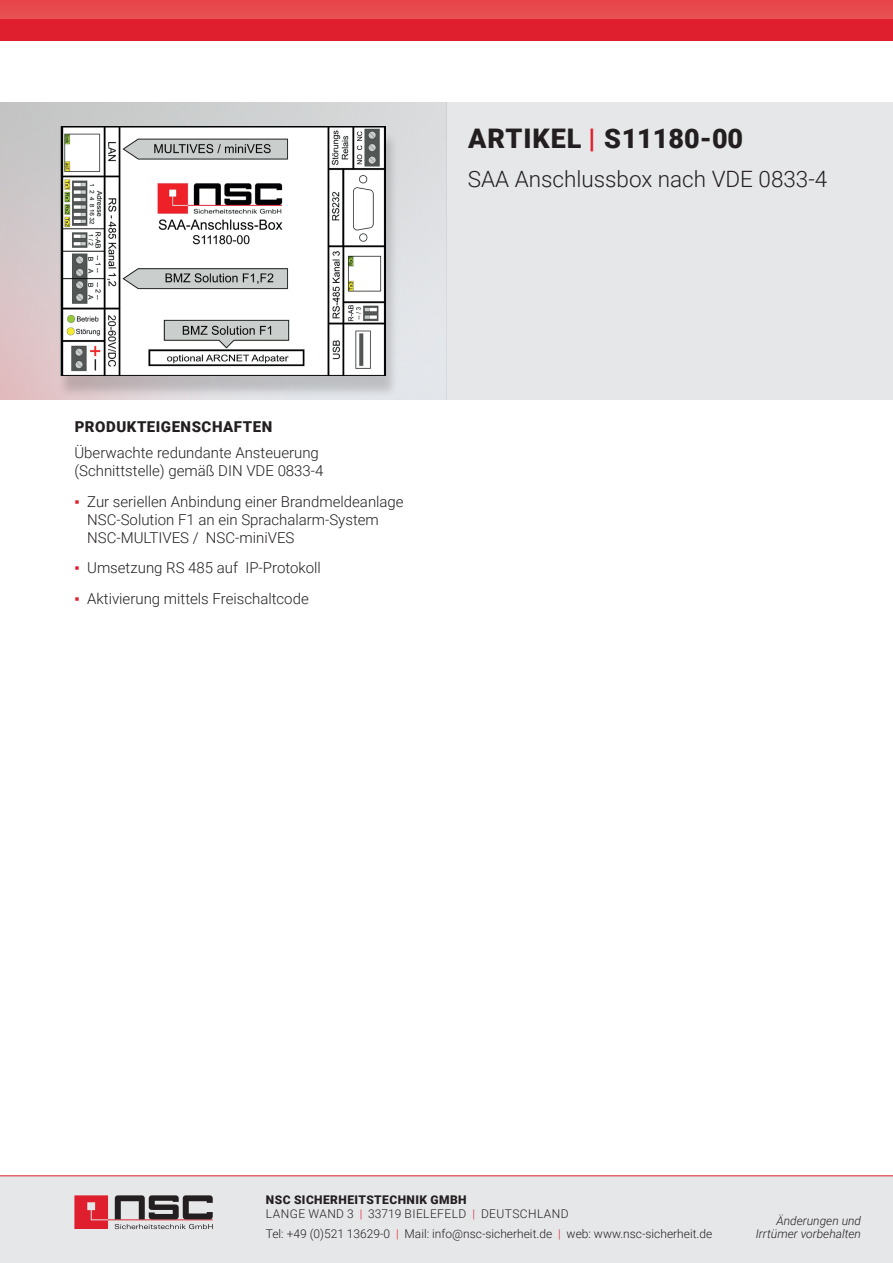
<style>
.page{position:relative;width:893px;height:1263px;background:#fff}
.page>*{position:absolute;margin:0;border:0;box-sizing:border-box;transform-origin:0 0}
.t1{font:900 27px "Roboto";letter-spacing:.015em;color:#231f20}
.t2{font:300 22.5px "Roboto";color:#231f20}
.t3{font:300 15px/18px "Roboto";color:#231f20}
.t4{font:900 15px "Roboto";letter-spacing:.035em;color:#231f20}
.t5{font:300 12px "Roboto";color:#231f20}
.t6{font:300 12px/13.5px "Roboto";letter-spacing:.035em;color:#231f20}
.t7{font:italic 300 12px/13.5px "Roboto";color:#231f20;text-align:right}
.s1{color:#df1f2e}
.s2{font-family:"Arial Narrow";font-weight:400;color:#df1f2e}
.s3{font-weight:900}
</style>
<div class="page">
<div style="left:446px;top:102px;width:447px;height:298px;background:#e6e7e9"></div>
<div style="left:0;top:0;width:893px;height:40px;background:#df1f2e"></div>
<div style="left:0;top:0;width:893px;height:19px;background:#e64b4e"></div>
<div style="left:0;top:1176px;width:893px;height:87px;background:#e6e7e9"></div>
<hr style="left:0;top:1175px;width:893px;height:1px;background:#df1f2e">
<svg style="left:74px;top:1195px;width:139px;height:34px"></svg>
<div style="left:58px;top:132px;width:341px;height:266px;background:#231f20;opacity:.2"></div>
<img style="left:61px;top:126px;width:325px;height:250px">
<h1 class="t1" style="left:468px;top:119px;width:277px">ARTIKEL <span class="s1">|</span> S11180-00</h1>
<h2 class="t2" style="left:468px;top:163px;width:361px">SAA Anschlussbox nach VDE 0833-4</h2>
<p class="t4" style="left:75px;top:416px;width:199px">PRODUKTEIGENSCHAFTEN</p>
<p class="t3" style="left:74px;top:443px;width:251px">Überwachte redundante Ansteuerung (Schnittstelle) gemäß DIN VDE 0833-4</p>
<p class="t3" style="left:87px;top:492px;width:318px;text-indent:-13px"><span class="s2">▪</span> Zur seriellen Anbindung einer Brandmeldeanlage<br>NSC-Solution F1 an ein Sprachalarm-System<br>NSC-MULTIVES / NSC-miniVES</p>
<p class="t3" style="left:74px;top:558px;width:248px"><span class="s2">▪</span> Umsetzung RS 485 auf IP-Protokoll</p>
<p class="t3" style="left:74px;top:589px;width:236px"><span class="s2">▪</span> Aktivierung mittels Freischaltcode</p>
<p class="t6" style="left:266px;top:1193px;width:304px"><span class="s3">NSC SICHERHEITSTECHNIK GMBH<br></span>LANGE WAND 3 <span class="s1">|</span> 33719 BIELEFELD <span class="s1">|</span> DEUTSCHLAND</p>
<p class="t5" style="left:266px;top:1225px;width:448px">Tel: +49 (0)521 13629-0 <span class="s1">|</span> Mail: info@nsc-sicherheit.de <span class="s1">|</span> web: www.nsc-sicherheit.de</p>
<p class="t7" style="left:756px;top:1213px;width:107px">Änderungen und<br>Irrtümer vorbehalten</p>
</div>
